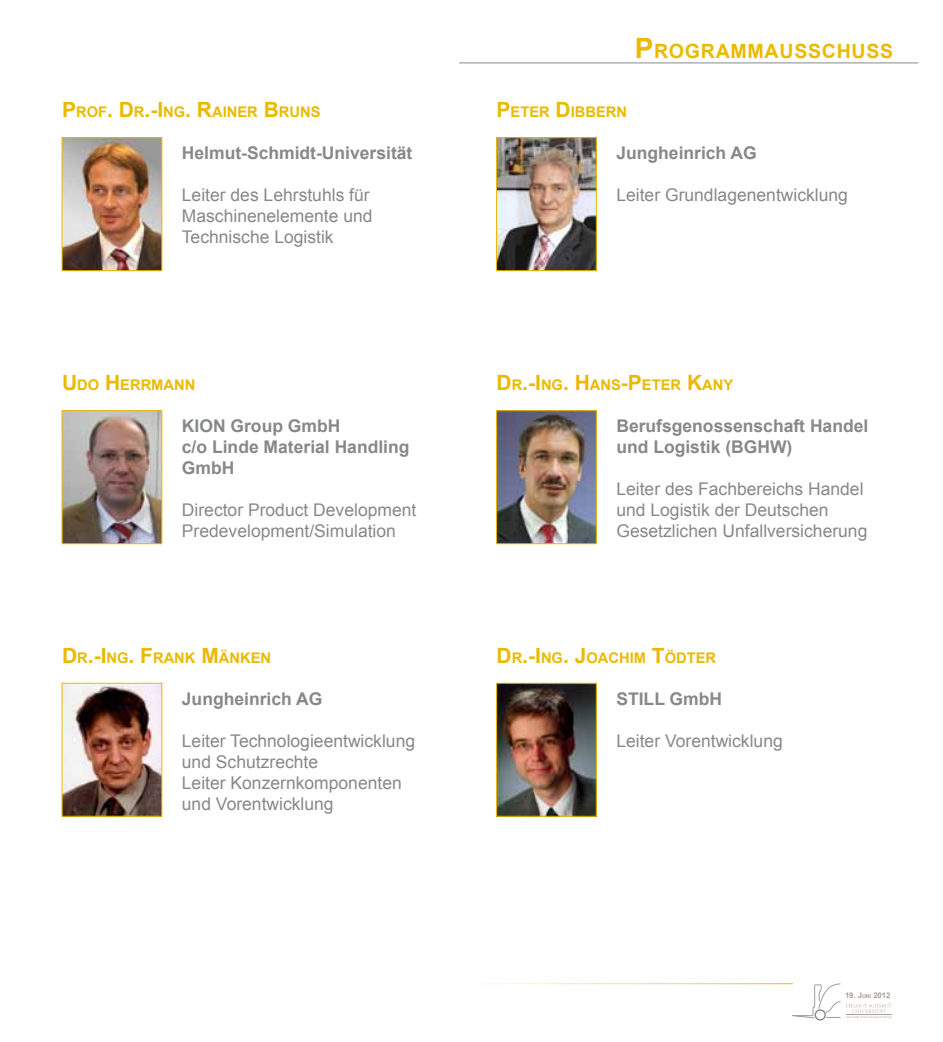
<style>
.page{position:relative;width:943px;height:1042px;background:#fff}
.page>*{position:absolute;margin:0;border:0;box-sizing:border-box;transform-origin:0 0}
.t1{font:700 19.6px "Arial";letter-spacing:.035em;color:#eaba00}
.t2{font:17.5px/21px "Arial";color:#87888a}
.t3{font:700 17.5px/21px "Arial";color:#87888a}
.t4{font:700 14.7px "Arial";color:#eaba00}
.t5{font:700 7.88px "Arial";letter-spacing:-.01em;color:#aba196}
.s1{font-size:21px}
.s2{font-size:28px}
.s3{font-size:5.42px}
</style>
<div class="page">
<div style="left:814px;top:1009px;width:11px;height:11px;border:1px solid #87888a;border-radius:50%"></div>
<svg style="left:793px;top:983px;width:98px;height:36px"></svg>
<hr style="left:459px;top:62px;width:459px;height:1px;background:#87888a">
<img style="left:64px;top:685px;width:96px;height:129px">
<div style="left:62px;top:683px;width:100px;height:133px;border:1px solid #eaba00"></div>
<img style="left:64px;top:412px;width:96px;height:130px">
<div style="left:62px;top:410px;width:100px;height:134px;border:1px solid #eaba00"></div>
<img style="left:64px;top:139px;width:96px;height:130px">
<div style="left:62px;top:137px;width:100px;height:134px;border:1px solid #eaba00"></div>
<img style="left:498px;top:139px;width:96px;height:130px">
<div style="left:496px;top:137px;width:100px;height:134px;border:1px solid #eaba00"></div>
<img style="left:498px;top:685px;width:96px;height:129px">
<div style="left:496px;top:683px;width:100px;height:133px;border:1px solid #eaba00"></div>
<img style="left:498px;top:412px;width:96px;height:130px">
<div style="left:496px;top:410px;width:100px;height:134px;border:1px solid #eaba00"></div>
<p class="t4" style="left:62px;top:102px;width:260px"><span class="s1">P</span>ROF<span class="s1">. D</span>R<span class="s1">.-I</span> NG<span class="s1">. R</span>AINER <span class="s1">B</span>RUNS</p>
<p class="t3" style="left:182px;top:142px;width:232px">Helmut-Schmidt-Universität</p>
<p class="t2" style="left:182px;top:184px;width:192px">Leiter des Lehrstuhls für<br>Maschinenelemente und<br>Technische Logistik</p>
<p class="t4" style="left:62px;top:375px;width:135px"><span class="s1">U</span> DO <span class="s1">H</span> ERRMANN</p>
<p class="t3" style="left:182px;top:415px;width:229px">KION Group GmbH<br>c/o Linde Material Handling<br>GmbH</p>
<p class="t2" style="left:182px;top:499px;width:236px">Director Product Development<br>Predevelopment/Simulation</p>
<p class="t4" style="left:62px;top:648px;width:211px"><span class="s1">D</span>R<span class="s1">.-I</span> NG<span class="s1">. F</span>RANK <span class="s1">M</span>ÄNKEN</p>
<p class="t3" style="left:182px;top:688px;width:142px">Jungheinrich AG</p>
<p class="t2" style="left:182px;top:730px;width:235px">Leiter Technologieentwicklung und Schutzrechte<br>Leiter Konzernkomponenten und Vorentwicklung</p>
<p class="t1" style="left:634px;top:38px;width:260px"><span class="s2">P</span>ROGRAMMAUSSCHUSS</p>
<p class="t4" style="left:496px;top:102px;width:132px"><span class="s1">P</span>ETER <span class="s1">D</span>IBBERN</p>
<p class="t3" style="left:616px;top:142px;width:142px">Jungheinrich AG</p>
<p class="t2" style="left:616px;top:184px;width:233px">Leiter Grundlagenentwicklung</p>
<p class="t4" style="left:496px;top:375px;width:238px"><span class="s1">D</span> R<span class="s1">.-I</span> NG<span class="s1">. H</span>ANS<span class="s1">-P</span>ETER <span class="s1">K</span>ANY</p>
<p class="t3" style="left:616px;top:415px;width:253px">Berufsgenossenschaft Handel und Logistik (BGHW)</p>
<p class="t2" style="left:616px;top:478px;width:252px">Leiter des Fachbereichs Handel und Logistik der Deutschen<br>Gesetzlichen Unfallversicherung</p>
<p class="t4" style="left:496px;top:648px;width:221px"><span class="s1">D</span>R<span class="s1">.-I</span> NG<span class="s1">. J</span>OACHIM <span class="s1">T</span>ÖDTER</p>
<p class="t3" style="left:616px;top:688px;width:107px">STILL GmbH</p>
<p class="t2" style="left:616px;top:730px;width:168px">Leiter Vorentwicklung</p>
<p class="t5" style="left:845px;top:989px;width:47px">19. J<span class="s3">UNI</span> 2012</p>
</div>
